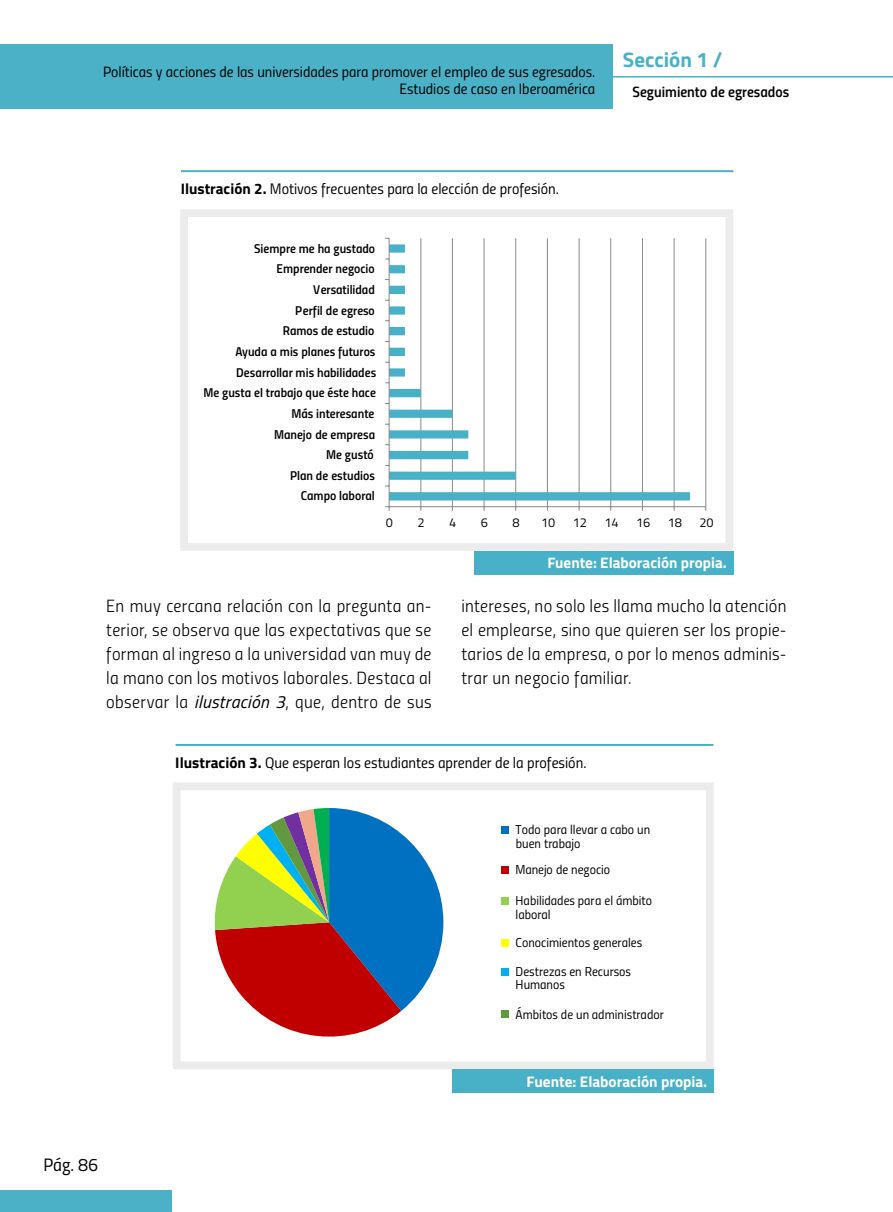
<style>
.page{position:relative;width:893px;height:1212px;background:#fff}
.page>*{position:absolute;margin:0;border:0;box-sizing:border-box;transform-origin:0 0}
.t1{font:700 21px "Titillium";color:#4ab1c6}
.t2{font:18px "Titillium Regular Upright";color:#000}
.t3{font:17.7px/24px "Titillium Light Upright";letter-spacing:.015em;color:#000;text-align:justify}
.t4{font:15.3px "Titillium Thin Upright";color:#000}
.t5{font:700 15.3px "Titillium";color:#fff}
.t6{font:15.15px "Titillium Thin Upright";color:#000}
.t7{font:700 15.15px "Titillium";color:#fff}
.t8{font:15px/16.5px "Titillium Regular Upright";color:#000;text-align:right}
.t9{font:15px "Titillium Semibold Upright";color:#000}
.t10{font:12.9px/13.8px "Titillium Thin Upright";color:#000}
.t11{font:italic 700 12.75px "Titillium Semibold Upright Semi";color:#000}
.t12{font:12.75px "Titillium Thin Upright";color:#000}
.s1{font-family:"Titillium";font-weight:700}
.s2{font-family:"Titillium";font-style:italic}
</style>
<div class="page">
<div style="left:0;top:1190px;width:172px;height:22px;background:#4ab1c6"></div>
<div style="left:0;top:44px;width:612px;height:65px;background:#4ab1c6"></div>
<hr style="left:611px;top:76px;width:282px;height:2px;background:#4ab1c6">
<hr style="left:421px;top:238px;width:1px;height:269px;background:#898989">
<hr style="left:452px;top:238px;width:1px;height:269px;background:#898989">
<hr style="left:484px;top:238px;width:1px;height:269px;background:#898989">
<hr style="left:515px;top:238px;width:1px;height:269px;background:#898989">
<hr style="left:547px;top:238px;width:1px;height:269px;background:#898989">
<hr style="left:579px;top:238px;width:1px;height:269px;background:#898989">
<hr style="left:610px;top:238px;width:1px;height:269px;background:#898989">
<hr style="left:642px;top:238px;width:1px;height:269px;background:#898989">
<hr style="left:674px;top:238px;width:1px;height:269px;background:#898989">
<hr style="left:705px;top:238px;width:1px;height:269px;background:#898989">
<svg style="left:390px;top:244px;width:300px;height:256px"></svg>
<hr style="left:389px;top:506px;width:317px;height:1px;background:#898989">
<hr style="left:389px;top:238px;width:1px;height:269px;background:#898989">
<svg style="left:385px;top:506px;width:5px;height:5px"></svg>
<div style="left:180px;top:209px;width:553px;height:342px;border:8px solid #ececec"></div>
<div style="left:474px;top:551px;width:260px;height:23px;background:#48b1c7"></div>
<hr style="left:181px;top:170px;width:552px;height:2px;background:#48b1c7">
<div style="left:173px;top:782px;width:541px;height:287px;border:8px solid #ececec"></div>
<div style="left:453px;top:1069px;width:261px;height:24px;background:#48b1c7"></div>
<hr style="left:176px;top:744px;width:537px;height:2px;background:#48b1c7">
<svg style="left:214px;top:808px;width:229px;height:229px"></svg>
<div style="left:501px;top:826px;width:8px;height:7px;background:#0070c0"></div>
<div style="left:501px;top:867px;width:8px;height:7px;background:#c00000"></div>
<div style="left:501px;top:897px;width:8px;height:7px;background:#92d050"></div>
<div style="left:501px;top:939px;width:8px;height:7px;background:#ff0"></div>
<div style="left:501px;top:968px;width:8px;height:7px;background:#00b0f0"></div>
<div style="left:501px;top:1011px;width:8px;height:7px;background:#62993e"></div>
<p class="t8" style="left:103px;top:63px;width:494px">Políticas y acciones de las universidades para promover el empleo de sus egresados.<br>Estudios de caso en Iberoamérica</p>
<p class="t1" style="left:623px;top:44px;width:101px">Sección 1 /</p>
<p class="t9" style="left:632px;top:81px;width:158px">Seguimiento de egresados</p>
<p class="t6" style="left:181px;top:183px;width:380px"><span class="s1">Ilustración .2</span> Motivos frecuentes para la elección de profesión.</p>
<p class="t11" style="left:254px;top:243px;width:123px">Siempre me ha gustado</p>
<p class="t11" style="left:276px;top:264px;width:100px">Emprender negocio</p>
<p class="t11" style="left:313px;top:284px;width:63px">Versatilidad</p>
<p class="t11" style="left:295px;top:305px;width:81px">Perfil de egreso</p>
<p class="t11" style="left:283px;top:326px;width:93px">Ramos de estudio</p>
<p class="t11" style="left:235px;top:346px;width:142px">Ayuda a mis planes futuros</p>
<p class="t11" style="left:236px;top:367px;width:142px">Desarrollar mis habilidades</p>
<p class="t11" style="left:203px;top:387px;width:174px">Me gusta el trabajo que éste hace</p>
<p class="t11" style="left:291px;top:408px;width:85px">Más interesante</p>
<p class="t11" style="left:274px;top:429px;width:102px">Manejo de empresa</p>
<p class="t11" style="left:326px;top:449px;width:49px">Me gustó</p>
<p class="t11" style="left:290px;top:470px;width:86px">Plan de estudios</p>
<p class="t11" style="left:301px;top:491px;width:76px">Campo laboral</p>
<p class="t12" style="left:386px;top:518px;width:9px">0</p>
<p class="t12" style="left:418px;top:518px;width:9px">2</p>
<p class="t12" style="left:449px;top:518px;width:9px">4</p>
<p class="t12" style="left:481px;top:518px;width:9px">6</p>
<p class="t12" style="left:513px;top:518px;width:9px">8</p>
<p class="t12" style="left:541px;top:518px;width:16px">10</p>
<p class="t12" style="left:573px;top:518px;width:16px">12</p>
<p class="t12" style="left:604px;top:518px;width:16px">14</p>
<p class="t12" style="left:636px;top:518px;width:16px">16</p>
<p class="t12" style="left:668px;top:518px;width:16px">18</p>
<p class="t12" style="left:699px;top:518px;width:16px">20</p>
<p class="t7" style="left:547px;top:557px;width:181px">Fuente: Elaboración propia.</p>
<p class="t3" style="left:106px;top:593px;width:327px">En muy cercana relación con la pregunta an&shy;terior, se observa que las expectativas que se forman al ingreso a la universidad van muy de la mano con los motivos laborales. Destaca al observar la <span class="s2">ilustración 3</span>, que, dentro de sus</p>
<p class="t3" style="left:461px;top:593px;width:327px">intereses, no solo les llama mucho la atención el emplearse, sino que quieren ser los propie&shy;tarios de la empresa, o por lo menos adminis&shy;trar un negocio familiar.</p>
<p class="t4" style="left:175px;top:757px;width:413px"><span class="s1">Ilustración .3</span> Que esperan los estudiantes aprender de la profesión.</p>
<p class="t10" style="left:516px;top:824px;width:136px">Todo para llevar a cabo un buen trabajo</p>
<p class="t10" style="left:515px;top:864px;width:96px">Manejo de negocio</p>
<p class="t10" style="left:516px;top:895px;width:138px">Habilidades para el ámbito laboral</p>
<p class="t10" style="left:516px;top:937px;width:128px">Conocimientos generales</p>
<p class="t10" style="left:516px;top:966px;width:117px;line-height:13px">Destrezas en Recursos<br>Humanos</p>
<p class="t10" style="left:516px;top:1009px;width:150px">Ámbitos de un administrador</p>
<p class="t2" style="left:43px;top:1151px;width:56px">Pág. 86</p>
<p class="t5" style="left:527px;top:1075px;width:182px">Fuente: Elaboración propia.</p>
</div>
